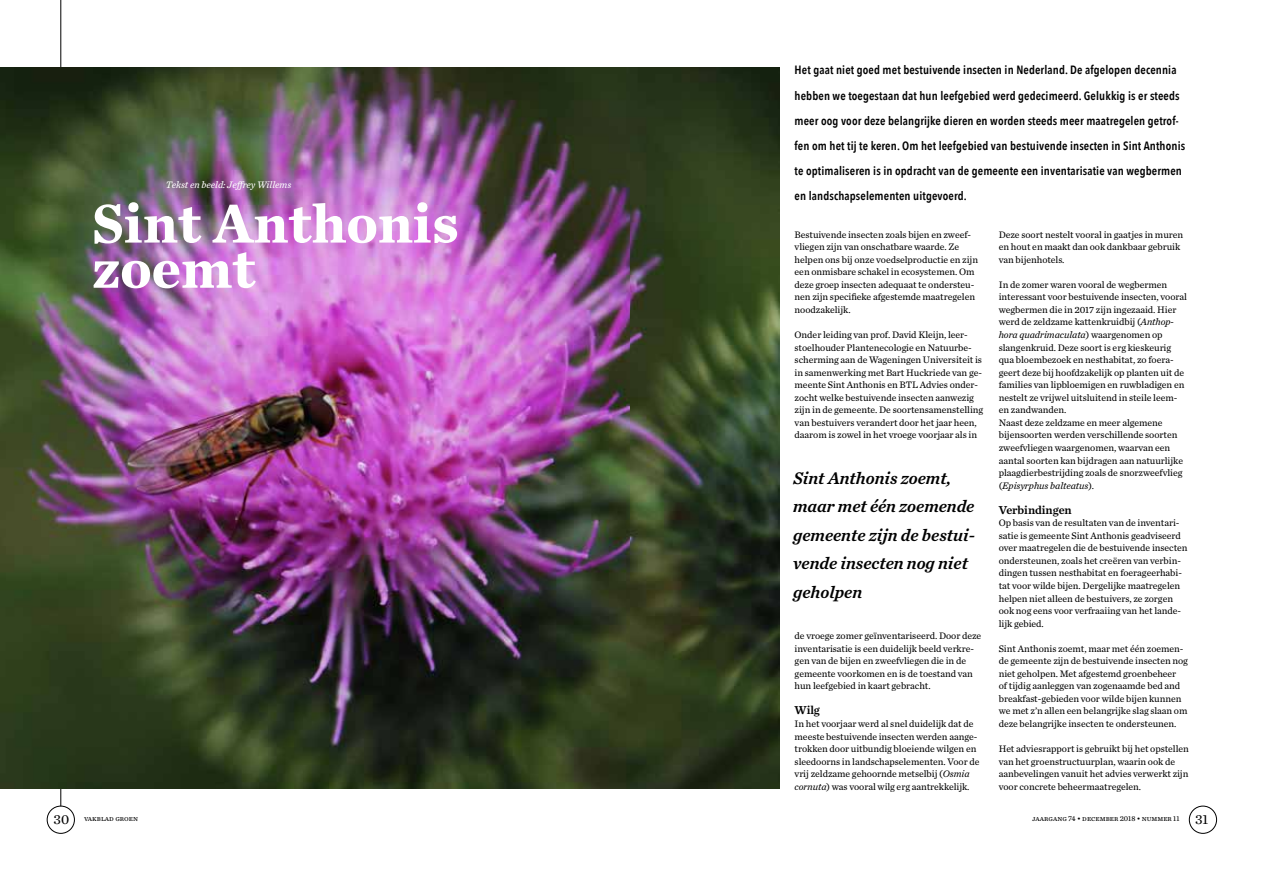
<style>
.page{position:relative;width:1263px;height:893px;background:#fff}
.page>*{position:absolute;margin:0;border:0;box-sizing:border-box;transform-origin:0 0}
.t1{font:700 56.7px/45.2px "Chronicle Text G4";color:#fff}
.t2{font:italic 17.4px/28.7px "Chronicle Text G4 Semi";color:#000}
.t3{font:600 12px/25px "Avenir Next Condensed";letter-spacing:.01em;color:#000}
.t4{font:12px "Chronicle Text G4 Semi";letter-spacing:-.005em;color:#000}
.t5{font:9.75px/12.6px "Chronicle Text G2";letter-spacing:-.005em;color:#000}
.t6{font:italic 9.75px "Chronicle Text G3";color:#fff}
.t7{font:7.65px "Chronicle Text G2";color:#000}
.s1{font-family:"Chronicle Text G1";font-size:14.25px}
.s2{font-style:italic}
</style>
<div class="page">
<div style="left:47px;top:806px;width:28px;height:28px;border:1px solid #000;border-radius:50%"></div>
<hr style="left:61px;top:0;width:1px;height:806px;background:#000">
<img style="left:0;top:67px;width:631px;height:722px">
<div style="left:1189px;top:806px;width:28px;height:28px;border:1px solid #000;border-radius:50%"></div>
<img style="left:631px;top:67px;width:148px;height:722px">
<p class="t6" style="left:166px;top:177px;width:127px">Tekst en beeld: Jeffrey Willems</p>
<h1 class="t1" style="left:92px;top:198px;width:368px">Sint Anthonis zoemt</h1>
<p class="t7" style="left:54px;top:813px;width:86px"><span class="s1">30</span> vakblad groen</p>
<p class="t3" style="left:795px;top:57px;width:392px">Het gaat niet goed met bestuivende insecten in Nederland. De afgelopen decennia hebben we toegestaan dat hun leefgebied werd gedecimeerd. Gelukkig is er steeds meer oog voor deze belangrijke dieren en worden steeds meer maatregelen getrof&shy;fen om het tij te keren. Om het leefgebied van bestuivende insecten in Sint Anthonis te optimaliseren is in opdracht van de gemeente een inventarisatie van wegbermen en landschapselementen uitgevoerd.</p>
<p class="t5" style="left:795px;top:227px;width:185px">Bestuivende insecten zoals bijen en zweef&shy;vliegen zijn van onschatbare waarde. Ze helpen ons bij onze voedselproductie en zijn een onmisbare schakel in ecosystemen. Om deze groep insecten adequaat te ondersteu&shy;nen zijn specifieke afgestemde maatregelen noodzakelijk.</p>
<p class="t5" style="left:795px;top:328px;width:190px">Onder leiding van prof. David Kleijn, leer&shy;stoelhouder Plantenecologie en Natuurbe&shy;scherming aan de Wageningen Universiteit is in samenwerking met Bart Huckriede van ge&shy;meente Sint Anthonis en BTL Advies onder&shy;zocht welke bestuivende insecten aanwezig zijn in de gemeente. De soortensamenstelling van bestuivers verandert door het jaar heen, daarom is zowel in het vroege voorjaar als in</p>
<h2 class="t2" style="left:793px;top:462px;width:183px">Sint Anthonis zoemt, maar met één zoemende gemeente zijn de bestui&shy;vende insecten nog niet geholpen</h2>
<p class="t5" style="left:795px;top:629px;width:188px">de vroege zomer geïnventariseerd. Door deze inventarisatie is een duidelijk beeld verkre&shy;gen van de bijen en zweefvliegen die in de gemeente voorkomen en is de toestand van hun leefgebied in kaart gebracht.</p>
<p class="t4" style="left:795px;top:701px;width:27px">Wilg</p>
<p class="t5" style="left:795px;top:717px;width:186px">In het voorjaar werd al snel duidelijk dat de meeste bestuivende insecten werden aange&shy;trokken door uitbundig bloeiende wilgen en sleedoorns in landschapselementen. Voor de vrij zeldzame gehoornde metselbij (<span class="s2">Osmia cornuta</span>) was vooral wilg erg aantrekkelijk.</p>
<p class="t5" style="left:999px;top:227px;width:186px">Deze soort nestelt vooral in gaatjes in muren en hout en maakt dan ook dankbaar gebruik van bijenhotels.</p>
<p class="t5" style="left:999px;top:278px;width:190px">In de zomer waren vooral de wegbermen interessant voor bestuivende insecten, vooral wegbermen die in 2017 zijn ingezaaid. Hier werd de zeldzame kattenkruidbij (<span class="s2">Anthop&shy;hora quadrimaculata</span>) waargenomen op slangenkruid. Deze soort is erg kieskeurig qua bloembezoek en nesthabitat, zo foera&shy;geert deze bij hoofdzakelijk op planten uit de families van lipbloemigen en ruwbladigen en nestelt ze vrijwel uitsluitend in steile leem&shy;en zandwanden.<br>Naast deze zeldzame en meer algemene bijensoorten werden verschillende soorten zweefvliegen waargenomen, waarvan een aantal soorten kan bijdragen aan natuurlijke plaagdierbestrijding zoals de snorzweefvlieg (<span class="s2">Episyrphus balteatus</span>).</p>
<p class="t4" style="left:999px;top:500px;width:75px">Verbindingen</p>
<p class="t5" style="left:999px;top:516px;width:190px">Op basis van de resultaten van de inventari&shy;satie is gemeente Sint Anthonis geadviseerd over maatregelen die de bestuivende insecten ondersteunen, zoals het creëren van verbin&shy;dingen tussen nesthabitat en foerageerhabi&shy;tat voor wilde bijen. Dergelijke maatregelen helpen niet alleen de bestuivers, ze zorgen ook nog eens voor verfraaiing van het lande&shy;lijk gebied.</p>
<p class="t5" style="left:999px;top:642px;width:191px">Sint Anthonis zoemt, maar met één zoemen&shy;de gemeente zijn de bestuivende insecten nog niet geholpen. Met afgestemd groenbeheer<br>of tijdig aanleggen van zogenaamde bed and breakfast-gebieden voor wilde bijen kunnen we met z’n allen een belangrijke slag slaan om deze belangrijke insecten te ondersteunen.</p>
<p class="t5" style="left:999px;top:742px;width:192px">Het adviesrapport is gebruikt bij het opstellen van het groenstructuurplan, waarin ook de aanbevelingen vanuit het advies verwerkt zijn voor concrete beheermaatregelen.</p>
<p class="t7" style="left:1032px;top:813px;width:178px">jaargang 74 • december 2018 • nummer 11 <span class="s1">31</span></p>
</div>
